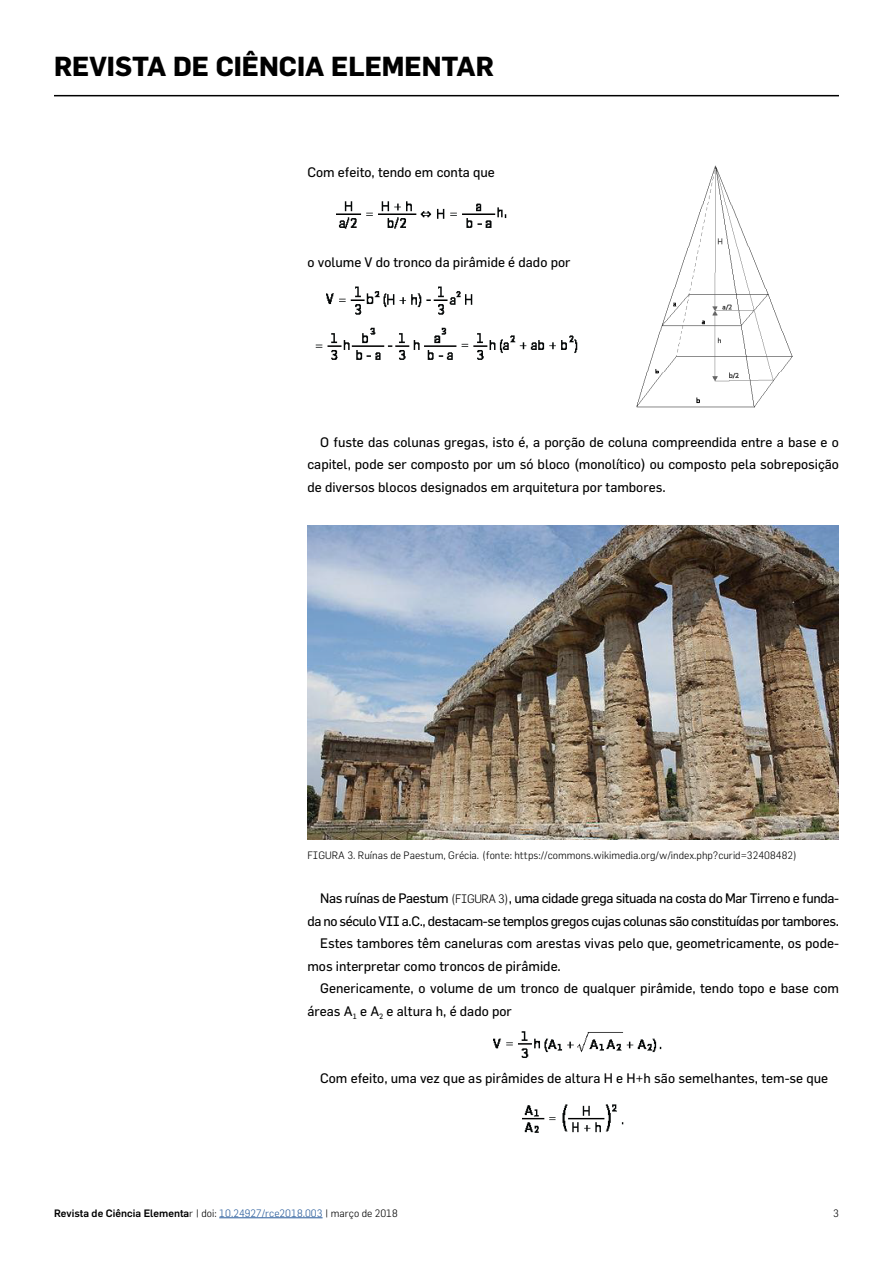
<style>
.page{position:relative;width:893px;height:1263px;background:#fff}
.page>*{position:absolute;margin:0;border:0;box-sizing:border-box;transform-origin:0 0}
.t1{font:700 27px "Flama";color:#000}
.t2{font:13.5px/22.5px "Flama";color:#000;text-align:justify}
.t3{font:13.5px "Flama";letter-spacing:-.03em;color:#000}
.t4{font:300 10.5px "Flama";color:#000}
.t5{font:500 10.5px "Flama";color:#000}
.s1{font-weight:300;font-size:12px}
.s2{font-weight:300}
.s3{font-weight:300;color:#275b9b}
</style>
<div class="page">
<hr style="left:54px;top:95px;width:785px;height:1px;background:#000">
<hr style="left:219px;top:1217px;width:104px;height:1px;background:#275b9b">
<img style="left:307px;top:525px;width:532px;height:315px">
<img style="left:336px;top:201px;width:171px;height:28px">
<img style="left:326px;top:286px;width:147px;height:29px">
<img style="left:315px;top:327px;width:262px;height:33px">
<img style="left:636px;top:165px;width:157px;height:243px">
<img style="left:494px;top:1031px;width:167px;height:27px">
<img style="left:522px;top:1104px;width:102px;height:29px">
<h1 class="t1" style="left:54px;top:50px;width:441px">REVISTA DE CIÊNCIA ELEMENTAR</h1>
<p class="t2" style="left:307px;top:160px;width:189px">Com efeito, tendo em conta que</p>
<p class="t2" style="left:307px;top:250px;width:265px">o volume V do tronco da pirâmide é dado por</p>
<p class="t2" style="left:307px;top:430px;width:533px;text-indent:13px">O fuste das colunas gregas, isto é, a porção de coluna compreendida entre a base e o capitel, pode ser composto por um só bloco (monolítico) ou composto pela sobreposição de diversos blocos designados em arquitetura por tambores.</p>
<p class="t4" style="left:307px;top:849px;width:491px">FIGURA 3. Ruínas de Paestum, Grécia. (fonte: https://commons.wikimedia.org/w/index.php?curid=32408482)</p>
<p class="t3" style="left:320px;top:890px;width:520px">Nas ruínas de Paestum <span class="s1">(FIGURA 3)</span>, uma cidade grega situada na costa do Mar Tirreno e funda-</p>
<p class="t3" style="left:307px;top:913px;width:533px">da no século VII a.C., destacam-se templos gregos cujas colunas são constituídas por tambores.</p>
<p class="t2" style="left:320px;top:932px;width:520px">Estes tambores têm caneluras com arestas vivas pelo que, geometricamente, os pode-</p>
<p class="t2" style="left:307px;top:954px;width:255px">mos interpretar como troncos de pirâmide.</p>
<p class="t2" style="left:320px;top:977px;width:520px">Genericamente, o volume de um tronco de qualquer pirâmide, tendo topo e base com</p>
<p class="t2" style="left:307px;top:999px;width:206px">áreas A<sub>1</sub> e A<sub>2</sub> e altura h, é dado por</p>
<p class="t2" style="left:320px;top:1067px;width:510px">Com efeito, uma vez que as pirâmides de altura H e H+h são semelhantes, tem-se que</p>
<p class="t5" style="left:54px;top:1206px;width:345px">Revista de Ciência Elementa<span class="s2">r | doi:</span> <span class="s3">10.24927/rce2018.003</span> <span class="s2">| março de 2018</span></p>
<p class="t4" style="left:833px;top:1207px;width:7px">3</p>
</div>
